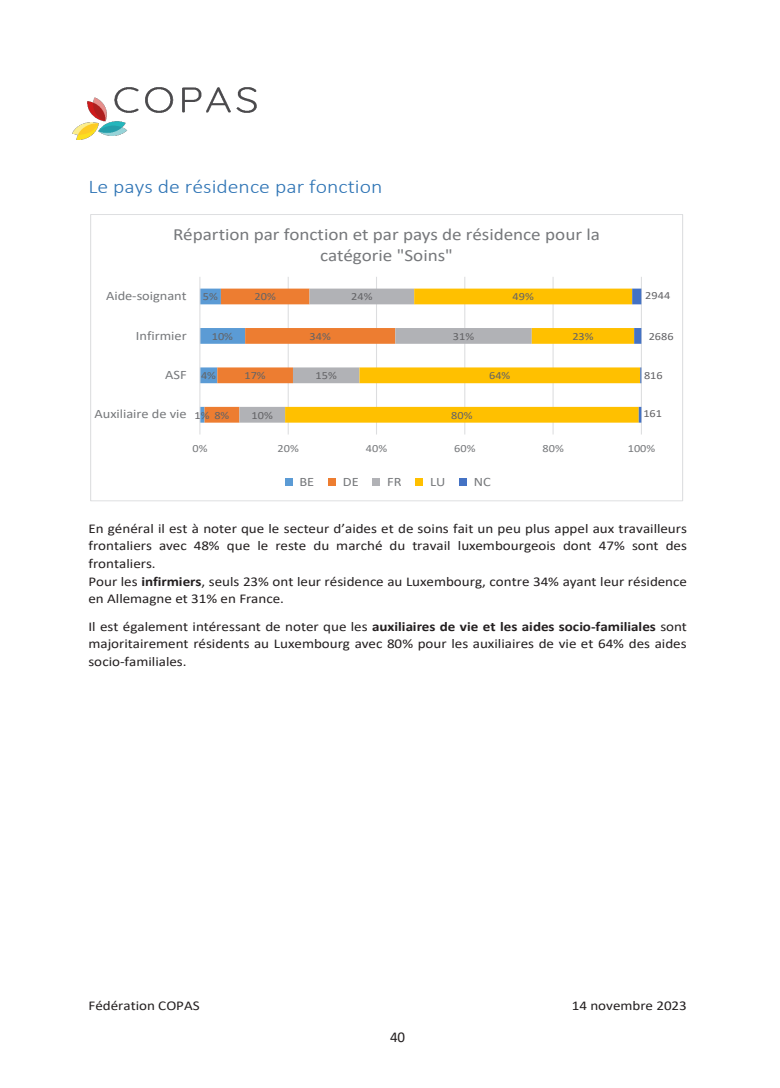
<style>
.page{position:relative;width:780px;height:1088px;background:#fff}
.page>*{position:absolute;margin:0;border:0;box-sizing:border-box;transform-origin:0 0}
.t1{font:300 19.38px "Calibri";color:#2e74b5;scale:1.12 1}
.t2{font:17.12px/20.9px "Calibri";color:#76787b;text-align:center;scale:1.12 1}
.t3{font:15px "Calibri";color:#231f20}
.t4{font:13.38px/17.6px "Calibri";color:#231f20;scale:1.12 1}
.t5{font:12.88px "Calibri";color:#76787b;scale:1.12 1}
.t6{font:11px "Calibri";color:#636366;scale:1.12 1}
.t7{font:11px "Calibri";color:#76787b;scale:1.12 1}
.s1{font-weight:700}
</style>
<div class="page">
<img style="left:72px;top:87px;width:185px;height:53px">
<hr style="left:288px;top:277px;width:1px;height:157px;background:#dcdddf">
<hr style="left:376px;top:277px;width:1px;height:157px;background:#dcdddf">
<hr style="left:464px;top:277px;width:1px;height:157px;background:#dcdddf">
<hr style="left:552px;top:277px;width:1px;height:157px;background:#dcdddf">
<hr style="left:641px;top:277px;width:1px;height:157px;background:#dcdddf">
<svg style="left:200px;top:289px;width:39px;height:134px"></svg>
<svg style="left:239px;top:289px;width:46px;height:134px"></svg>
<svg style="left:285px;top:289px;width:347px;height:134px"></svg>
<svg style="left:632px;top:289px;width:9px;height:134px"></svg>
<hr style="left:199px;top:277px;width:1px;height:157px;background:#dcdddf">
<div style="left:285px;top:479px;width:8px;height:7px;background:#5b9bd5"></div>
<div style="left:328px;top:479px;width:8px;height:7px;background:#ed7d31"></div>
<div style="left:372px;top:479px;width:8px;height:7px;background:#b1b2b6"></div>
<div style="left:415px;top:479px;width:8px;height:7px;background:#ffc000"></div>
<div style="left:459px;top:479px;width:8px;height:7px;background:#4472c4"></div>
<div style="left:90px;top:215px;width:593px;height:286px;border:1px solid #dcdddf"></div>
<p class="t1" style="left:88px;top:174px;width:264px">Le pays de résidence par fonction</p>
<p class="t2" style="left:173px;top:223px;width:382px">Répartion par fonction et par pays de résidence pour la catégorie "Soins"</p>
<p class="t5" style="left:106px;top:287px;width:73px">Aide-soignant</p>
<p class="t6" style="left:203px;top:289px;width:15px">5%</p>
<p class="t6" style="left:254px;top:289px;width:20px">20%</p>
<p class="t6" style="left:351px;top:289px;width:20px">24%</p>
<p class="t6" style="left:512px;top:289px;width:20px">49%</p>
<p class="t6" style="left:645px;top:288px;width:24px">2944</p>
<p class="t5" style="left:136px;top:326px;width:47px">Infirmier</p>
<p class="t6" style="left:212px;top:328px;width:20px">10%</p>
<p class="t6" style="left:309px;top:328px;width:20px">34%</p>
<p class="t6" style="left:453px;top:328px;width:20px">31%</p>
<p class="t6" style="left:572px;top:328px;width:20px">23%</p>
<p class="t6" style="left:648px;top:328px;width:24px">2686</p>
<p class="t5" style="left:165px;top:366px;width:21px">ASF</p>
<p class="t6" style="left:201px;top:368px;width:15px">4%</p>
<p class="t6" style="left:244px;top:368px;width:20px">17%</p>
<p class="t6" style="left:315px;top:368px;width:20px">15%</p>
<p class="t6" style="left:489px;top:368px;width:20px">64%</p>
<p class="t6" style="left:644px;top:368px;width:18px">816</p>
<p class="t5" style="left:94px;top:405px;width:84px">Auxiliaire de vie</p>
<p class="t6" style="left:195px;top:407px;width:32px">1% 8%</p>
<p class="t6" style="left:251px;top:407px;width:20px">10%</p>
<p class="t6" style="left:451px;top:407px;width:20px">80%</p>
<p class="t6" style="left:643px;top:406px;width:18px">161</p>
<p class="t7" style="left:192px;top:441px;width:15px">0%</p>
<p class="t7" style="left:277px;top:441px;width:20px">20%</p>
<p class="t7" style="left:366px;top:441px;width:20px">40%</p>
<p class="t7" style="left:454px;top:441px;width:20px">60%</p>
<p class="t7" style="left:542px;top:441px;width:20px">80%</p>
<p class="t7" style="left:627px;top:441px;width:26px">100%</p>
<p class="t5" style="left:299px;top:473px;width:15px">BE</p>
<p class="t5" style="left:343px;top:473px;width:16px">DE</p>
<p class="t5" style="left:387px;top:473px;width:14px">FR</p>
<p class="t5" style="left:430px;top:473px;width:15px">LU</p>
<p class="t5" style="left:474px;top:473px;width:17px">NC</p>
<p class="t4" style="left:88px;top:519px;width:536px">En général il est à noter que le secteur d’aides et de soins fait un peu plus appel aux travailleurs frontaliers avec 48% que le reste du marché du travail luxembourgeois dont 47% sont des frontaliers.<br>Pour les <span class="s1">infirmiers</span>, seuls 23% ont leur résidence au Luxembourg, contre 34% ayant leur résidence en Allemagne et 31% en France.</p>
<p class="t4" style="left:88px;top:617px;width:536px;text-align:justify">Il est également intéressant de noter que les <span class="s1">auxiliaires de vie et les aides socio-familiales</span> sont majoritairement résidents au Luxembourg avec 80% pour les auxiliaires de vie et 64% des aides socio-familiales.</p>
<p class="t4" style="left:88px;top:996px;width:101px">Fédération COPAS</p>
<p class="t4" style="left:571px;top:996px;width:104px">14 novembre 2023</p>
<p class="t3" style="left:390px;top:1027px;width:17px">40</p>
</div>
